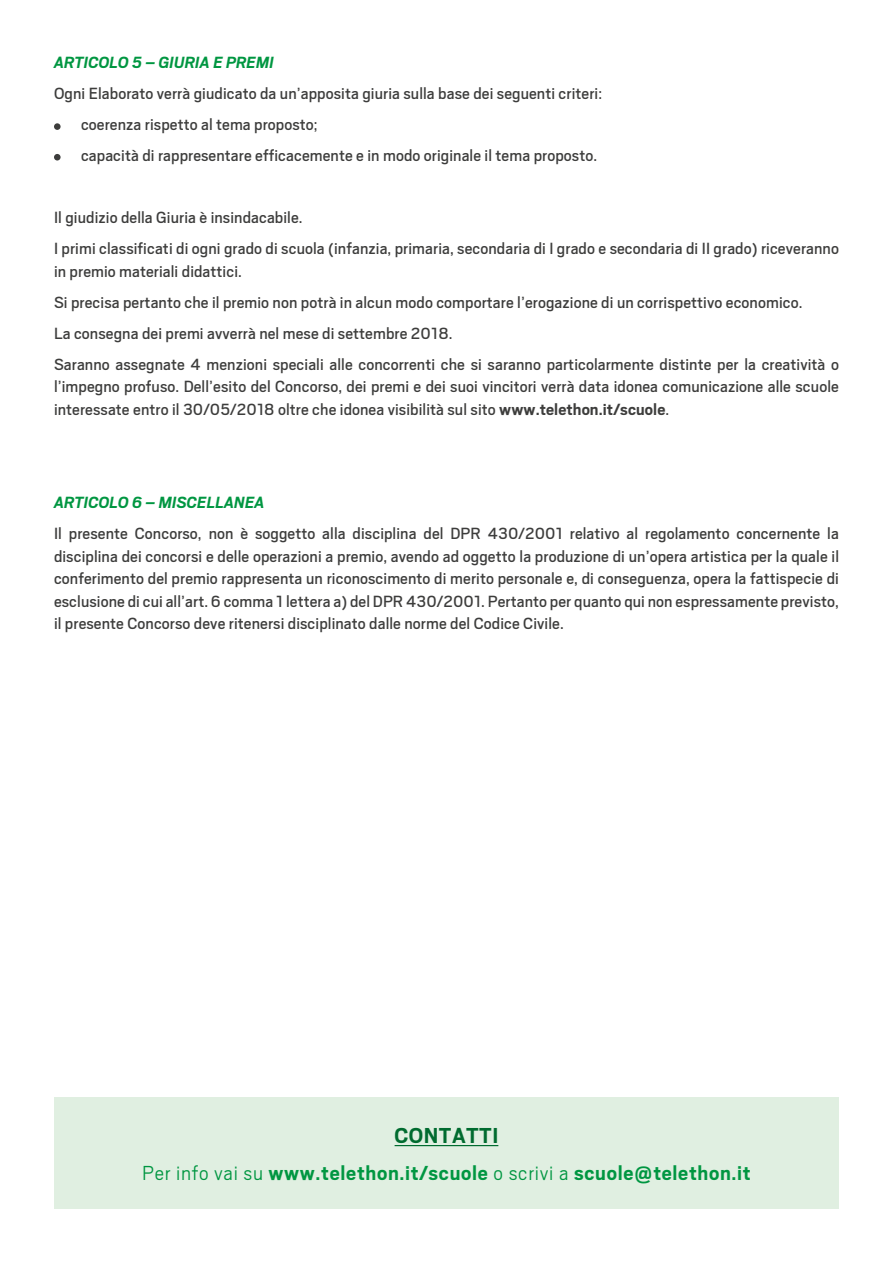
<style>
.page{position:relative;width:893px;height:1263px;background:#fff}
.page>*{position:absolute;margin:0;border:0;box-sizing:border-box;transform-origin:0 0}
.CONTENUTO{font:700 24px "Scout";letter-spacing:.02em;color:#006b2f}
.CONTENUTO-2{font:700 22.5px "Scout";letter-spacing:.03em;color:#009641}
.TESTO{font:18px/22.5px "Scout";letter-spacing:.005em;color:#3d3d3c;text-align:justify}
.TESTO-2{font:italic 700 18px "Scout";letter-spacing:.005em;color:#009641}
.s1{font-weight:700}
.s2{font-weight:300}
</style>
<div class="page">
<div style="left:54px;top:123px;width:7px;height:7px;background:#3d3d3c;border-radius:50%"></div>
<div style="left:54px;top:154px;width:7px;height:7px;background:#3d3d3c;border-radius:50%"></div>
<div style="left:54px;top:1098px;width:785px;height:111px;background:#e0efe1"></div>
<hr style="left:395px;top:1145px;width:103px;height:1px;background:#006b2f">
<p class="TESTO-2" style="left:54px;top:51px;width:222px">ARTICOLO 5 – GIURIA E PREMI</p>
<p class="TESTO" style="left:54px;top:82px;width:550px">Ogni Elaborato verrà giudicato da un’apposita giuria sulla base dei seguenti criteri:</p>
<p class="TESTO" style="left:81px;top:113px;width:238px">coerenza rispetto al tema proposto;</p>
<p class="TESTO" style="left:81px;top:144px;width:518px">capacità di rappresentare efficacemente e in modo originale il tema proposto.</p>
<p class="TESTO" style="left:54px;top:206px;width:250px">Il giudizio della Giuria è insindacabile.</p>
<p class="TESTO" style="left:54px;top:237px;width:786px">I primi classificati di ogni grado di scuola (infanzia, primaria, secondaria di I grado e secondaria di II grado) riceveranno in premio materiali didattici.</p>
<p class="TESTO" style="left:54px;top:290px;width:750px">Si precisa pertanto che il premio non potrà in alcun modo comportare l’erogazione di un corrispettivo economico.</p>
<p class="TESTO" style="left:54px;top:321px;width:400px">La consegna dei premi avverrà nel mese di settembre 2018.</p>
<p class="TESTO" style="left:54px;top:352px;width:786px">Saranno assegnate 4 menzioni speciali alle concorrenti che si saranno particolarmente distinte per la creatività o l’impegno profuso. Dell’esito del Concorso, dei premi e dei suoi vincitori verrà data idonea comunicazione alle scuole interessate entro il 30/05/2018 oltre che idonea visibilità sul sito <span class="s1">www.telethon.it/scuole</span>.</p>
<p class="TESTO-2" style="left:54px;top:491px;width:212px">ARTICOLO 6 – MISCELLANEA</p>
<p class="TESTO" style="left:54px;top:521px;width:786px">Il presente Concorso, non è soggetto alla disciplina del DPR 430/2001 relativo al regolamento concernente la disciplina dei concorsi e delle operazioni a premio, avendo ad oggetto la produzione di un’opera artistica per la quale il conferimento del premio rappresenta un riconoscimento di merito personale e, di conseguenza, opera la fattispecie di esclusione di cui all’art. 6 comma 1 lettera a) del DPR 430/2001. Pertanto per quanto qui non espressamente previsto, il presente Concorso deve ritenersi disciplinato dalle norme del Codice Civile.</p>
<p class="CONTENUTO" style="left:395px;top:1120px;width:105px">CONTATTI</p>
<p class="CONTENUTO-2" style="left:142px;top:1158px;width:610px"><span class="s2">Per info vai su</span> www.telethon.it/scuole <span class="s2">o scrivi a</span> scuole@telethon.it</p>
</div>
